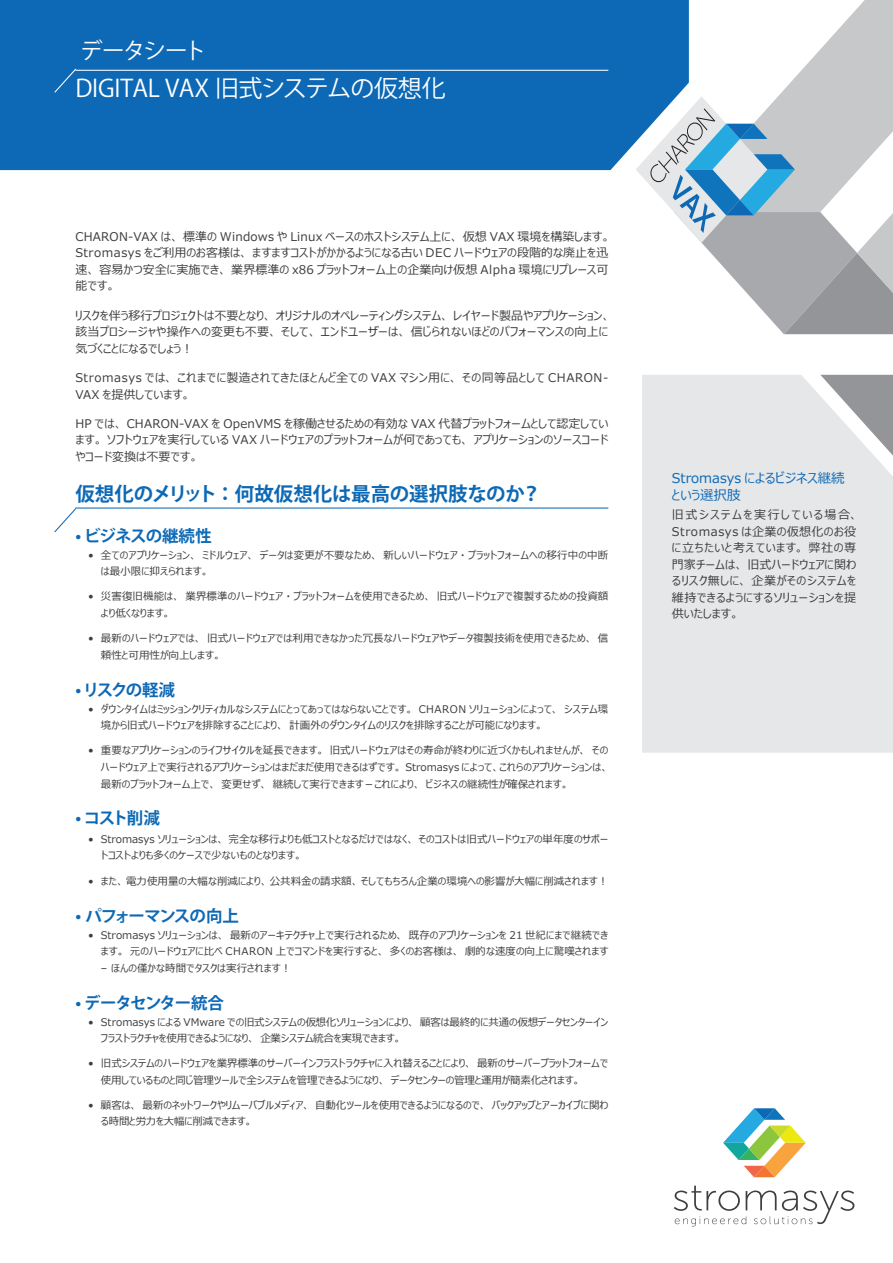
<style>
.page{position:relative;width:893px;height:1263px;background:#fff}
.page>*{position:absolute;margin:0;border:0;box-sizing:border-box;transform-origin:0 0}
.t1{font:24px "Koz Go Pro";letter-spacing:-.01em;color:#fff}
.t2{font:22.5px "Koz Go Pro";letter-spacing:-.07em;color:#fff}
.t3{font:700 19.5px "Koz Go Pro";letter-spacing:-.01em;color:#0d69b5}
.t4{font:700 16.5px "Koz Go Pro";letter-spacing:-.08em;color:#0d69b5}
.t5{font:700 16.5px "Koz Go Pro";letter-spacing:-.05em;color:#0d69b5}
.t6{font:13.5px/16.5px "Meiryo UI";color:#0d69b5}
.t7{font:12px/16.5px "Meiryo UI";letter-spacing:.01em;color:#3e3e3f}
.t8{font:12px/16.5px "Meiryo UI";letter-spacing:.045em;color:#3e3e3f}
.t9{font:12px/16.5px "Meiryo UI";letter-spacing:.03em;color:#3e3e3f}
.t10{font:10.5px/16.5px "Meiryo UI";color:#3e3e3f}
.t11{font:10.5px/16.5px "Meiryo UI";letter-spacing:-.02em;color:#3e3e3f}
</style>
<div class="page">
<svg style="left:54px;top:508px;width:23px;height:25px"></svg>
<div style="left:0;top:0;width:674px;height:170px;background:#0d69b5"></div>
<hr style="left:75px;top:70px;width:533px;height:1px;background:#fff">
<svg style="left:674px;top:0;width:219px;height:96px"></svg>
<svg style="left:636px;top:96px;width:257px;height:238px"></svg>
<svg style="left:53px;top:67px;width:24px;height:27px"></svg>
<svg style="left:674px;top:1185px;width:180px;height:41px"></svg>
<svg style="left:723px;top:1108px;width:83px;height:69px"></svg>
<hr style="left:75px;top:507px;width:533px;height:1px;background:#0d69b5">
<div style="left:642px;top:375px;width:251px;height:378px;background:#e6e7e9"></div>
<h2 class="t2" style="left:80px;top:36px;width:128px">データシート</h2>
<h1 class="t1" style="left:75px;top:73px;width:372px">DIGITAL VAX 旧式システムの仮想化</h1>
<p class="t7" style="left:75px;top:229px;width:536px">CHARON-VAX は、標準の Windows や Linux ベースのホストシステム上に、仮想 VAX 環境を構築します。Stromasys をご利用のお客様は、ますますコストがかかるようになる古い DEC ハードウェアの段階的な廃止を迅速、容易かつ安全に実施でき、業界標準の x86 プラットフォーム上の企業向け仮想 Alpha 環境にリプレース可能です。</p>
<p class="t7" style="left:75px;top:308px;width:536px">リスクを伴う移行プロジェクトは不要となり、オリジナルのオペレーティングシステム、レイヤード製品やアプリケーション、該当プロシージャや操作への変更も不要、そして、エンドユーザーは、信じられないほどのパフォーマンスの向上に気づくことになるでしょう！</p>
<p class="t9" style="left:75px;top:370px;width:534px">Stromasys では、これまでに製造されてきたほとんど全ての VAX マシン用に、その同等品として CHARON-<br>VAX を提供しています。</p>
<p class="t7" style="left:75px;top:416px;width:534px;text-align:justify">HP では、 CHARON-VAX を OpenVMS を稼働させるための有効な VAX 代替プラットフォームとして認定しています。ソフトウェアを実行している VAX ハードウェアのプラットフォームが何であっても、アプリケーションのソースコードやコード変換は不要です。</p>
<h3 class="t3" style="left:75px;top:481px;width:467px">仮想化のメリット：何故仮想化は最高の選択肢なのか？</h3>
<h3 class="t5" style="left:75px;top:525px;width:138px">• ビジネスの継続性</h3>
<p class="t10" style="left:101px;top:547px;width:509px;text-indent:-13px">• 全てのアプリケーション、ミドルウェア、データは変更が不要なため、新しいハードウェア・プラットフォームへの移行中の中断は最小限に抑えられます。</p>
<p class="t10" style="left:101px;top:589px;width:509px;text-indent:-13px">• 災害復旧機能は、業界標準のハードウェア・プラットフォームを使用できるため、旧式ハードウェアで複製するための投資額より低くなります。</p>
<p class="t10" style="left:101px;top:630px;width:509px;line-height:17.2px;text-indent:-13px">• 最新のハードウェアでは、旧式ハードウェアでは利用できなかった冗長なハードウェアやデータ複製技術を使用できるため、信頼性と可用性が向上します。</p>
<h3 class="t4" style="left:75px;top:679px;width:101px">• リスクの軽減</h3>
<p class="t10" style="left:101px;top:701px;width:509px;text-indent:-13px">• ダウンタイムはミッションクリティカルなシステムにとってあってはならないことです。 CHARON ソリューションによって、システム環境から旧式ハードウェアを排除することにより、計画外のダウンタイムのリスクを排除することが可能になります。</p>
<p class="t10" style="left:101px;top:742px;width:509px;text-align:justify;text-indent:-13px">• 重要なアプリケーションのライフサイクルを延長できます。旧式ハードウェアはその寿命が終わりに近づくかもしれませんが、そのハードウェア上で実行されるアプリケーションはまだまだ使用できるはずです。 Stromasys によって、これらのアプリケーションは、最新のプラットフォーム上で、変更せず、継続して実行できます－これにより、ビジネスの継続性が確保されます。</p>
<h3 class="t4" style="left:75px;top:808px;width:86px">• コスト削減</h3>
<p class="t10" style="left:101px;top:831px;width:509px;text-indent:-13px">• Stromasys ソリューションは、完全な移行よりも低コストとなるだけではなく、そのコストは旧式ハードウェアの単年度のサポートコストよりも多くのケースで少ないものとなります。</p>
<p class="t10" style="left:88px;top:874px;width:522px">• また、電力使用量の大幅な削減により、公共料金の請求額、そしてもちろん企業の環境への影響が大幅に削減されます！</p>
<h3 class="t4" style="left:75px;top:905px;width:165px">• パフォーマンスの向上</h3>
<p class="t10" style="left:88px;top:927px;width:522px;text-align:right">• Stromasys ソリューションは、最新のアーキテクチャ上で実行されるため、既存のアプリケーションを 21 世紀にまで継続できます。元のハードウェアに比べ CHARON 上でコマンドを実行すると、多くのお客様は、劇的な速度の向上に驚嘆されます</p>
<p class="t10" style="left:101px;top:961px;width:192px">– ほんの僅かな時間でタスクは実行されます！</p>
<h3 class="t4" style="left:75px;top:992px;width:150px">• データセンター統合</h3>
<p class="t11" style="left:101px;top:1014px;width:509px;text-indent:-13px">• Stromasys による VMware での旧式システムの仮想化ソリューションにより、顧客は最終的に共通の仮想データセンターインフラストラクチャを使用できるようになり、企業システム統合を実現できます。</p>
<p class="t10" style="left:101px;top:1056px;width:509px;text-indent:-13px">• 旧式システムのハードウェアを業界標準のサーバーインフラストラクチャに入れ替えることにより、最新のサーバープラットフォームで使用しているものと同じ管理ツールで全システムを管理できるようになり、データセンターの管理と運用が簡素化されます。</p>
<p class="t10" style="left:101px;top:1097px;width:509px;text-indent:-13px">• 顧客は、最新のネットワークやリムーバブルメディア、自動化ツールを使用できるようになるので、バックアップとアーカイブに関わる時間と労力を大幅に削減できます。</p>
<p class="t6" style="left:672px;top:471px;width:174px">Stromasys によるビジネス継続という選択肢</p>
<p class="t8" style="left:672px;top:507px;width:188px">旧式システムを実行している場合、<br>Stromasys は企業の仮想化のお役に立ちたいと考えています。弊社の専門家チームは、旧式ハードウェアに関わるリスク無しに、企業がそのシステムを維持できるようにするソリューションを提供いたします。</p>
</div>
